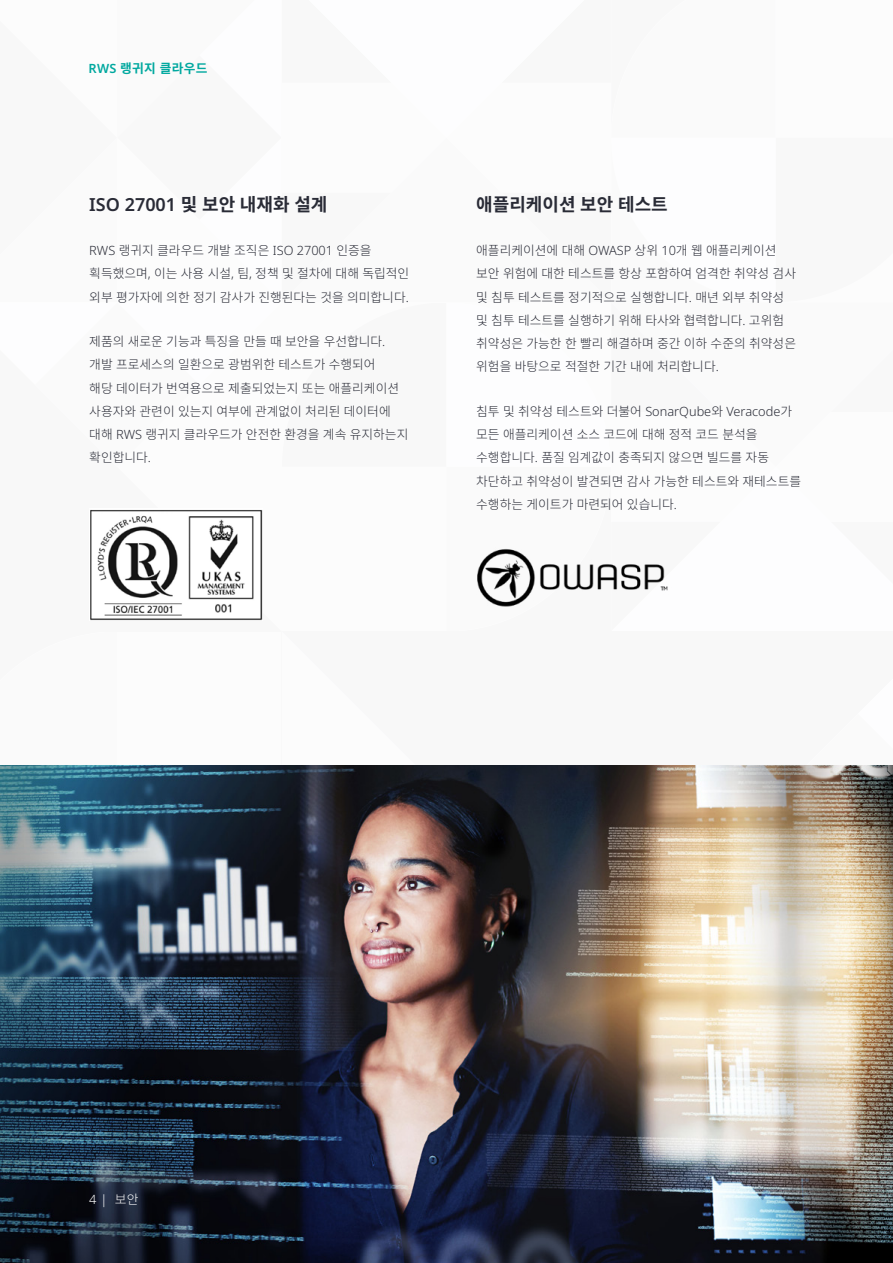
<style>
.page{position:relative;width:893px;height:1263px;background:#fff}
.page>*{position:absolute;margin:0;border:0;box-sizing:border-box;transform-origin:0 0}
.t1{font:600 18px "Noto Sans";color:#292b36}
.t2{font:700 18px "Noto Sans CJ Kkr";color:#292b36}
.t3{font:300 12.75px/23.2px "Noto Sans CJ Kkr";color:#292b36}
.t4{font:300 12.75px "Noto Sans";color:#292b36}
.t5{font:700 12.75px "Noto Sans CJ Kkr";letter-spacing:.02em;color:#00a89f}
.t6{font:300 12.75px "Noto Sans";color:#fff}
.s1{font-family:"Noto Sans";font-weight:600}
.s2{font-family:"Noto Sans CJ Kkr";font-weight:700}
.s3{font-family:"Noto Sans"}
.s4{font-family:"Noto Sans CJ Kkr"}
</style>
<div class="page">
<img style="left:0;top:765px;width:893px;height:498px">
<img style="left:477px;top:548px;width:191px;height:59px">
<img style="left:90px;top:510px;width:172px;height:110px">
<p class="t5" style="left:89px;top:61px;width:120px"><span class="s1">RWS</span> 랭귀지 클라우드</p>
<h1 class="t1" style="left:89px;top:191px;width:240px">ISO 27001 <span class="s2">및 보안 내재화 설계</span></h1>
<p class="t3" style="left:89px;top:239px;width:321px"><span class="s3">RWS</span> 랭귀지 클라우드 개발 조직은 <span class="s3">ISO 27001</span> 인증을 획득했으며<span class="s3">,</span> 이는 사용 시설<span class="s3">,</span> 팀<span class="s3">,</span> 정책 및 절차에 대해 독립적인 외부 평가자에 의한 정기 감사가 진행된다는 것을 의미합니다<span class="s3">.</span></p>
<p class="t3" style="left:89px;top:330px;width:321px">제품의 새로운 기능과 특징을 만들 때 보안을 우선합니다<span class="s3">. </span>개발 프로세스의 일환으로 광범위한 테스트가 수행되어<br>해당 데이터가 번역용으로 제출되었는지 또는 애플리케이션 사용자와 관련이 있는지 여부에 관계없이 처리된 데이터에 대해 <span class="s3">RWS</span> 랭귀지 클라우드가 안전한 환경을 계속 유지하는지 확인합니다<span class="s3">.</span></p>
<h1 class="t2" style="left:476px;top:194px;width:193px">애플리케이션 보안 테스트</h1>
<p class="t3" style="left:476px;top:239px;width:321px">애플리케이션에 대해 <span class="s3">OWASP</span> 상위 <span class="s3">10</span>개 웹 애플리케이션 보안 위험에 대한 테스트를 항상 포함하여 엄격한 취약성 검사 및 침투 테스트를 정기적으로 실행합니다<span class="s3">.</span> 매년 외부 취약성 및 침투 테스트를 실행하기 위해 타사와 협력합니다<span class="s3">.</span> 고위험 취약성은 가능한 한 빨리 해결하며 중간 이하 수준의 취약성은 위험을 바탕으로 적절한 기간 내에 처리합니다<span class="s3">.</span></p>
<p class="t4" style="left:476px;top:402px;width:317px"><span class="s4">침투 및 취약성 테스트와 더불어</span> SonarQube<span class="s4">와</span> Veracode<span class="s4">가</span></p>
<p class="t3" style="left:476px;top:423px;width:326px">모든 애플리케이션 소스 코드에 대해 정적 코드 분석을 수행합니다<span class="s3">.</span> 품질 임계값이 충족되지 않으면 빌드를 자동 차단하고 취약성이 발견되면 감사 가능한 테스트와 재테스트를 수행하는 게이트가 마련되어 있습니다<span class="s3">.</span></p>
<p class="t6" style="left:89px;top:1191px;width:51px">4 | <span class="s4">보안</span></p>
</div>
